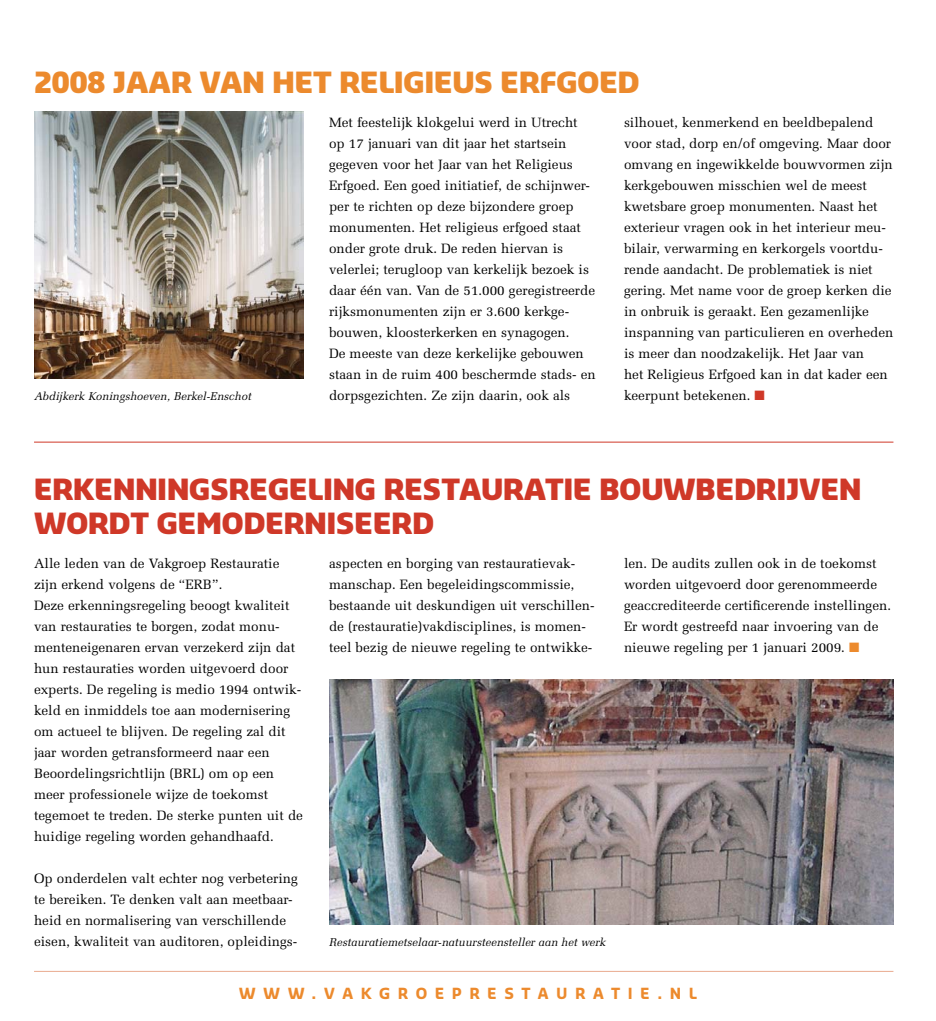
<style>
.page{position:relative;width:936px;height:1021px;background:#fff}
.page>*{position:absolute;margin:0;border:0;box-sizing:border-box;transform-origin:0 0}
.Kop{font:900 28.5px/34.5px "Sansa";color:#cf3828}
.Kop-2{font:900 28.5px "Sansa";color:#ec8a2d}
.t1{font:700 15px "Sansa";letter-spacing:.5em;color:#ec8a2d}
.Platte_Tekst{font:13.5px/21px "Melior";color:#000}
.Platte_Tekst-2{font:italic 11.25px "Melior";color:#000}
.s1{color:#cf3828}
.s2{color:#ec8a2d}
</style>
<div class="page">
<hr style="left:34px;top:971px;width:859px;height:1px;background:#e9aa8e">
<img style="left:329px;top:679px;width:564px;height:246px">
<hr style="left:34px;top:442px;width:859px;height:1px;background:#cf3828">
<img style="left:34px;top:112px;width:269px;height:267px">
<p class="Kop-2" style="left:34px;top:64px;width:607px">2008 JAAR VAN HET RELIGIEUS ERFGOED</p>
<p class="Platte_Tekst" style="left:329px;top:111px;width:268px">Met feestelijk klokgelui werd in Utrecht op 17 januari van dit jaar het startsein gegeven voor het Jaar van het Religieus Erfgoed. Een goed initiatief, de schijnwer&shy;per te richten op deze bijzondere groep monumenten. Het religieus erfgoed staat onder grote druk. De reden hiervan is velerlei; terugloop van kerkelijk bezoek is daar één van. Van de 51.000 geregistreerde rijksmonumenten zijn er 3.600 kerkge&shy;bouwen, kloosterkerken en synagogen.<br>De meeste van deze kerkelijke gebouwen staan in de ruim 400 beschermde stads- en dorpsgezichten. Ze zijn daarin, ook als</p>
<p class="Platte_Tekst" style="left:624px;top:111px;width:271px">silhouet, kenmerkend en beeldbepalend voor stad, dorp en/of omgeving. Maar door omvang en ingewikkelde bouwvormen zijn kerkgebouwen misschien wel de meest kwetsbare groep monumenten. Naast het exterieur vragen ook in het interieur meu&shy;bilair, verwarming en kerkorgels voortdu&shy;rende aandacht. De problematiek is niet gering. Met name voor de groep kerken die in onbruik is geraakt. Een gezamenlijke inspanning van particulieren en overheden is meer dan noodzakelijk. Het Jaar van<br>het Religieus Erfgoed kan in dat kader een keerpunt betekenen. <span class="s1">■</span></p>
<p class="Platte_Tekst-2" style="left:34px;top:389px;width:219px">Abdijkerk Koningshoeven, Berkel-Enschot</p>
<p class="Kop" style="left:34px;top:470px;width:829px">ERKENNINGSREGELING RESTAURATIE BOUWBEDRIJVEN<br>WORDT GEMODERNISEERD</p>
<p class="Platte_Tekst" style="left:34px;top:552px;width:270px">Alle leden van de Vakgroep Restauratie zijn erkend volgens de “ERB”.<br>Deze erkenningsregeling beoogt kwaliteit van restauraties te borgen, zodat monu&shy;menteneigenaren ervan verzekerd zijn dat hun restauraties worden uitgevoerd door experts. De regeling is medio 1994 ontwik&shy;keld en inmiddels toe aan modernisering om actueel te blijven. De regeling zal dit jaar worden getransformeerd naar een Beoordelingsrichtlijn (BRL) om op een meer professionele wijze de toekomst tegemoet te treden. De sterke punten uit de huidige regeling worden gehandhaafd.</p>
<p class="Platte_Tekst" style="left:34px;top:867px;width:265px">Op onderdelen valt echter nog verbetering te bereiken. Te denken valt aan meetbaar&shy;heid en normalisering van verschillende eisen, kwaliteit van auditoren, opleidings-</p>
<p class="Platte_Tekst" style="left:329px;top:552px;width:267px">aspecten en borging van restauratievak&shy;manschap. Een begeleidingscommissie, bestaande uit deskundigen uit verschillen&shy;de (restauratie)vakdisciplines, is momen&shy;teel bezig de nieuwe regeling te ontwikke-</p>
<p class="Platte_Tekst" style="left:624px;top:552px;width:268px">len. De audits zullen ook in de toekomst worden uitgevoerd door gerenommeerde geaccrediteerde certificerende instellingen.<br>Er wordt gestreefd naar invoering van de nieuwe regeling per 1 januari 2009. <span class="s2">■</span></p>
<p class="Platte_Tekst-2" style="left:329px;top:935px;width:278px">Restauratiemetselaar-natuursteensteller aan het werk</p>
<p class="t1" style="left:239px;top:983px;width:460px">WWW.VAKGROEPRESTAURATIE.NL</p>
</div>
